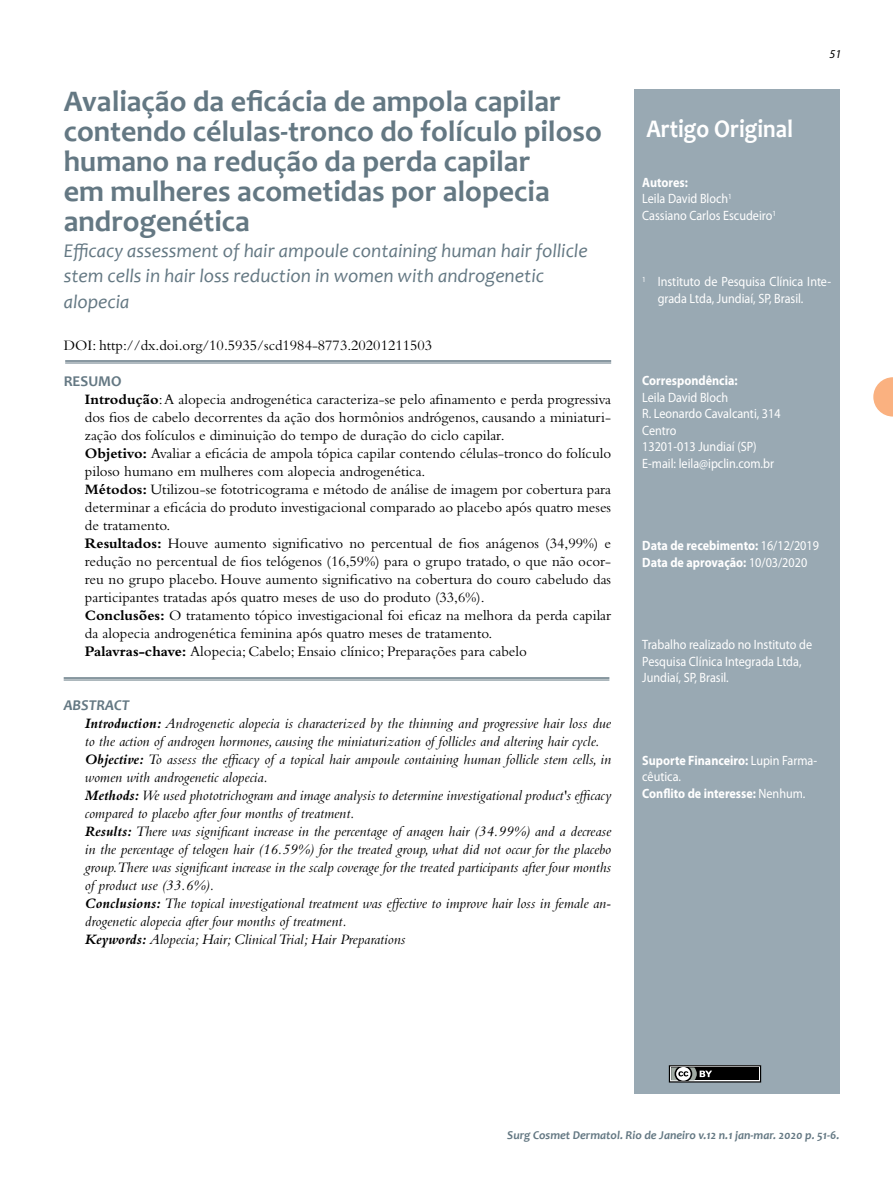
<style>
.page{position:relative;width:893px;height:1191px;background:#fff}
.page>*{position:absolute;margin:0;border:0;box-sizing:border-box;transform-origin:0 0}
.t1{font:700 30px/30px "Candara";color:#647883}
.t2{font:700 25.5px "Candara";color:#fff;scale:.9 1}
.t3{font:italic 19.5px/25.5px "Candara";color:#647883}
.t4{font:15px/18px "Bembo Std";color:#000}
.t5{font:italic 15px/18px "Bembo Std";color:#000}
.t6{font:italic 700 15px "Candara";color:#647883}
.t7{font:700 15px "Candara";color:#647883}
.t8{font:13.5px/16.5px "Myriad Pro";color:#fff;scale:.9 1}
.t9{font:700 13.5px/16.5px "Myriad Pro";color:#fff;scale:.9 1}
.t10{font:italic 700 12px "Candara";color:#647883}
.t11{font:italic 12px "Myriad Pro";color:#000}
.s1{font-weight:700}
.s2{font-family:"Bembo";font-weight:700}
.s3{font-weight:400}
</style>
<div class="page">
<svg style="left:873px;top:377px;width:20px;height:39px"></svg>
<div style="left:634px;top:89px;width:206px;height:1004px;background:#99a9b3"></div>
<hr style="left:64px;top:677px;width:545px;height:2px;background:#647883">
<hr style="left:64px;top:680px;width:545px;height:1px;background:#647883">
<hr style="left:65px;top:360px;width:546px;height:2px;background:#647883">
<hr style="left:65px;top:363px;width:546px;height:1px;background:#647883">
<svg style="left:669px;top:1065px;width:92px;height:17px;background:#494949"></svg>
<h1 class="t1" style="left:64px;top:86px;width:540px">Avaliação da eficácia de ampola capilar contendo células-tronco do folículo piloso humano na redução da perda capilar<br>em mulheres acometidas por alopecia androgenética</h1>
<h3 class="t3" style="left:64px;top:237px;width:525px">Efficacy assessment of hair ampoule containing human hair follicle stem cells in hair loss reduction in women with androgenetic alopecia</h3>
<p class="t4" style="left:64px;top:336px;width:370px">DOI: http://dx.doi.org/10.5935/scd1984-8773.20201211503</p>
<p class="t7" style="left:64px;top:372px;width:59px">RESUMO</p>
<p class="t4" style="left:85px;top:390px;width:528px"><span class="s1">Introdução</span>: A alopecia androgenética caracteriza-se pelo afinamento e perda progressiva dos fios de cabelo decorrentes da ação dos hormônios andrógenos, causando a miniaturi&shy;zação dos folículos e diminuição do tempo de duração do ciclo capilar.<br><span class="s1">Objetivo:</span> Avaliar a eficácia de ampola tópica capilar contendo células-tronco do folículo piloso humano em mulheres com alopecia androgenética.<br><span class="s1">Métodos:</span> Utilizou-se fototricograma e método de análise de imagem por cobertura para determinar a eficácia do produto investigacional comparado ao placebo após quatro meses de tratamento.<br><span class="s1">Resultados:</span> Houve aumento significativo no percentual de fios anágenos (34,99%) e redução no percentual de fios telógenos (16,59%) para o grupo tratado, o que não ocor&shy;reu no grupo placebo. Houve aumento significativo na cobertura do couro cabeludo das participantes tratadas após quatro meses de uso do produto (33,6%).<br><span class="s1">Conclusões:</span> O tratamento tópico investigacional foi eficaz na melhora da perda capilar da alopecia androgenética feminina após quatro meses de tratamento.<br><span class="s2">Palavras-chave:</span> Alopecia; Cabelo; Ensaio clínico; Preparações para cabelo</p>
<p class="t6" style="left:64px;top:696px;width:67px">ABSTRACT</p>
<p class="t5" style="left:85px;top:714px;width:528px"><span class="s1">Introduction:</span> Androgenetic alopecia is characterized by the thinning and progressive hair loss due to the action of androgen hormones, causing the miniaturization of follicles and altering hair cycle.<br><span class="s1">Objective:</span> To assess the efficacy of a topical hair ampoule containing human follicle stem cells, in women with androgenetic alopecia.<br><span class="s1">Methods:</span> We used phototrichogram and image analysis to determine investigational product's efficacy compared to placebo after four months of treatment.<br><span class="s1">Results:</span> There was significant increase in the percentage of anagen hair (34.99%) and a decrease in the percentage of telogen hair (16.59%) for the treated group, what did not occur for the placebo group. There was significant increase in the scalp coverage for the treated participants after four months of product use (33.6%).<br><span class="s1">Conclusions:</span> The topical investigational treatment was effective to improve hair loss in female an&shy;drogenetic alopecia after four months of treatment.<br><span class="s2">Keywords:</span> Alopecia; Hair; Clinical Trial; Hair Preparations</p>
<h2 class="t2" style="left:646px;top:113px;width:164px">Artigo Original</h2>
<p class="t8" style="left:642px;top:174px;width:150px"><span class="s1">Autores:<br></span>Leila David Bloch<sup>1<br></sup>Cassiano Carlos Escudeiro<sup>1</sup></p>
<p class="t11" style="left:830px;top:48px;width:13px">51</p>
<p class="t8" style="left:658px;top:273px;width:194px;text-indent:-15px"><sup>1</sup> Instituto de Pesquisa Clínica Inte&shy;grada Ltda, Jundiaí, SP, Brasil.</p>
<p class="t9" style="left:642px;top:372px;width:107px">Correspondência:</p>
<p class="t8" style="left:642px;top:389px;width:155px">Leila David Bloch<br>R. Leonardo Cavalcanti, 314<br>Centro<br>13201-013 Jundiaí (SP)<br>E-mail: leila@ipclin.com.br</p>
<p class="t9" style="left:642px;top:537px;width:198px">Data de recebimento: <span class="s3">16/12/2019<br></span>Data de aprovação: <span class="s3">10/03/2020</span></p>
<p class="t8" style="left:642px;top:636px;width:190px">Trabalho realizado no Instituto de<br>Pesquisa Clínica Integrada Ltda,<br>Jundiaí, SP, Brasil.</p>
<p class="t9" style="left:642px;top:752px;width:196px">Suporte Financeiro: <span class="s3">Lupin Farma&shy;cêutica.<br></span>Conflito de interesse: <span class="s3">Nenhum.</span></p>
<p class="t10" style="left:507px;top:1127px;width:334px">Surg Cosmet Dermatol. Rio de Janeiro v.12 n.1 jan-mar. 2020 p. 51-6.</p>
</div>
